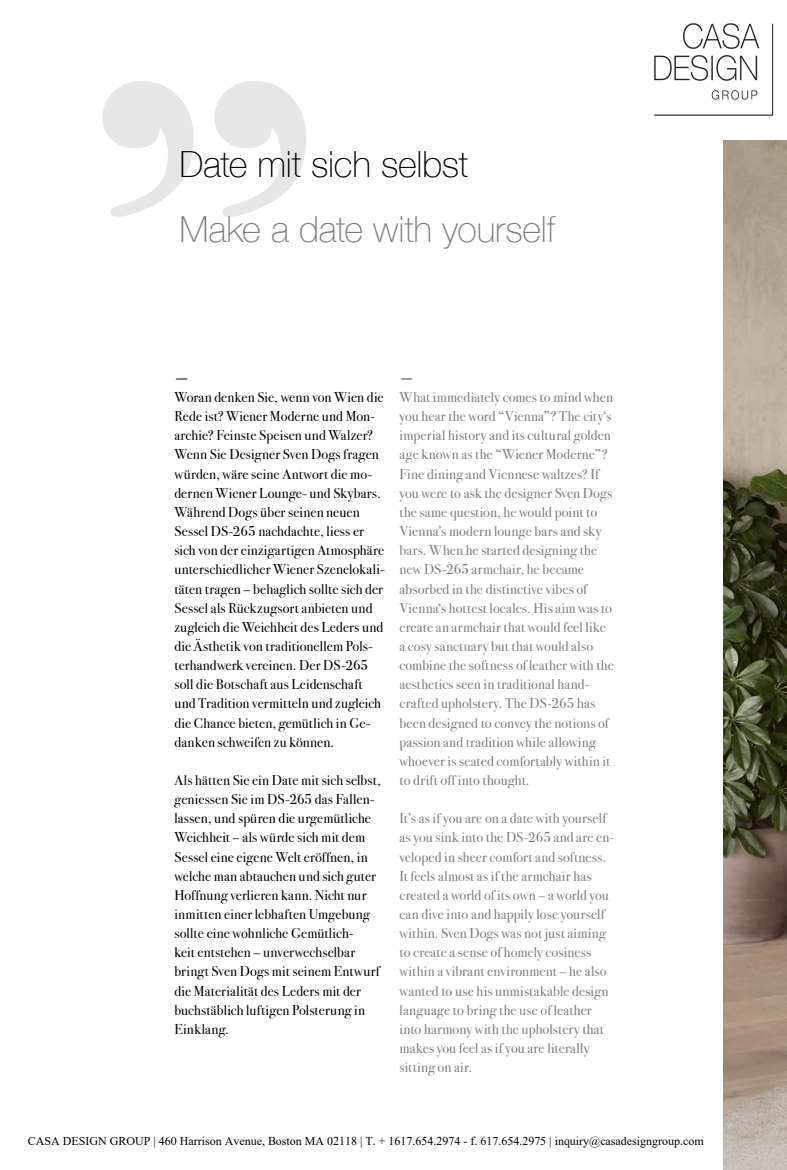
<style>
.page{position:relative;width:787px;height:1170px;background:#fff}
.page>*{position:absolute;margin:0;border:0;box-sizing:border-box;transform-origin:0 0}
.Quote1{font:100 36px/64.2px "Helvetica Neue";letter-spacing:-.01em;color:#7e7e7d}
.copy-story{font:italic 500 15px "Helvetica Neue";color:#575756}
.copy-story-2{font:italic 500 15px "Helvetica Neue";color:#7e7e7d}
.copy-story-3{font:14.25px/19.2px "Bodoni Svty Two ITCTT";letter-spacing:.01em;color:#7e7e7d}
.copy-story-4{font:14.25px/19.2px "Bodoni Svty Two ITCTT";letter-spacing:.005em;color:#000}
.t1{font:12px "Times New Roman";color:#000}
.s1{color:#000}
</style>
<div class="page">
<img style="left:723px;top:141px;width:63px;height:1028px">
<svg style="left:102px;top:81px;width:204px;height:136px"></svg>
<img style="left:654px;top:23px;width:120px;height:93px">
<p class="Quote1" style="left:179px;top:131px;width:377px"><span class="s1">Date mit sich selbst<br></span>Make a date with yourself</p>
<p class="copy-story" style="left:174px;top:364px;width:16px">—</p>
<p class="copy-story-4" style="left:174px;top:386px;width:212px">Woran denken Sie, wenn von Wien die Rede ist? Wiener Moderne und Mon&shy;archie? Feinste Speisen und Walzer?<br>Wenn Sie Designer Sven Dogs fragen würden, wäre seine Antwort die mo&shy;dernen Wiener Lounge- und Skybars.<br>Während Dogs über seinen neuen Sessel DS-265 nachdachte, liess er sich von der einzigartigen Atmosphäre unterschiedlicher Wiener Szenelokali&shy;täten tragen – behaglich sollte sich der Sessel als Rückzugsort anbieten und zugleich die Weichheit des Leders und die Ästhetik von traditionellem Pols&shy;terhandwerk vereinen. Der DS-265 soll die Botschaft aus Leidenschaft und Tradition vermitteln und zugleich die Chance bieten, gemütlich in Ge&shy;danken schweifen zu können.</p>
<p class="copy-story-4" style="left:174px;top:769px;width:208px">Als hätten Sie ein Date mit sich selbst, geniessen Sie im DS-265 das Fallen&shy;lassen, und spüren die urgemütliche Weichheit – als würde sich mit dem Sessel eine eigene Welt eröffnen, in welche man abtauchen und sich guter Hoffnung verlieren kann. Nicht nur inmitten einer lebhaften Umgebung sollte eine wohnliche Gemütlich-<br>keit entstehen – unverwechselbar bringt Sven Dogs mit seinem Entwurf die Materialität des Leders mit der buchstäblich luftigen Polsterung in Einklang.</p>
<p class="copy-story-2" style="left:399px;top:364px;width:16px">—</p>
<p class="copy-story-3" style="left:399px;top:386px;width:216px">What immediately comes to mind when you hear the word “Vienna”? The city‘s imperial history and its cultural golden age known as the “Wiener Moderne”?<br>Fine dining and Viennese waltzes? If you were to ask the designer Sven Dogs the same question, he would point to Vienna’s modern lounge bars and sky bars. When he started designing the new DS-265 armchair, he became absorbed in the distinctive vibes of Vienna‘s hottest locales. His aim was to create an armchair that would feel like a cosy sanctuary but that would also combine the softness of leather with the aesthetics seen in traditional hand&shy;crafted upholstery. The DS-265 has been designed to convey the notions of passion and tradition while allowing whoever is seated comfortably within it to drift off into thought.</p>
<p class="copy-story-3" style="left:399px;top:807px;width:216px">It’s as if you are on a date with yourself as you sink into the DS-265 and are en&shy;veloped in sheer comfort and softness.<br>It feels almost as if the armchair has created a world of its own – a world you can dive into and happily lose yourself within. Sven Dogs was not just aiming to create a sense of homely cosiness within a vibrant environment – he also wanted to use his unmistakable design language to bring the use of leather into harmony with the upholstery that makes you feel as if you are literally sitting on air.</p>
<p class="t1" style="left:28px;top:1134px;width:677px">CASA DESIGN GROUP | 460 Harrison Avenue, Boston MA 02118 | T. + 1617.654.2974 - f. 617.654.2975 | inquiry@casadesigngroup.com</p>
</div>
